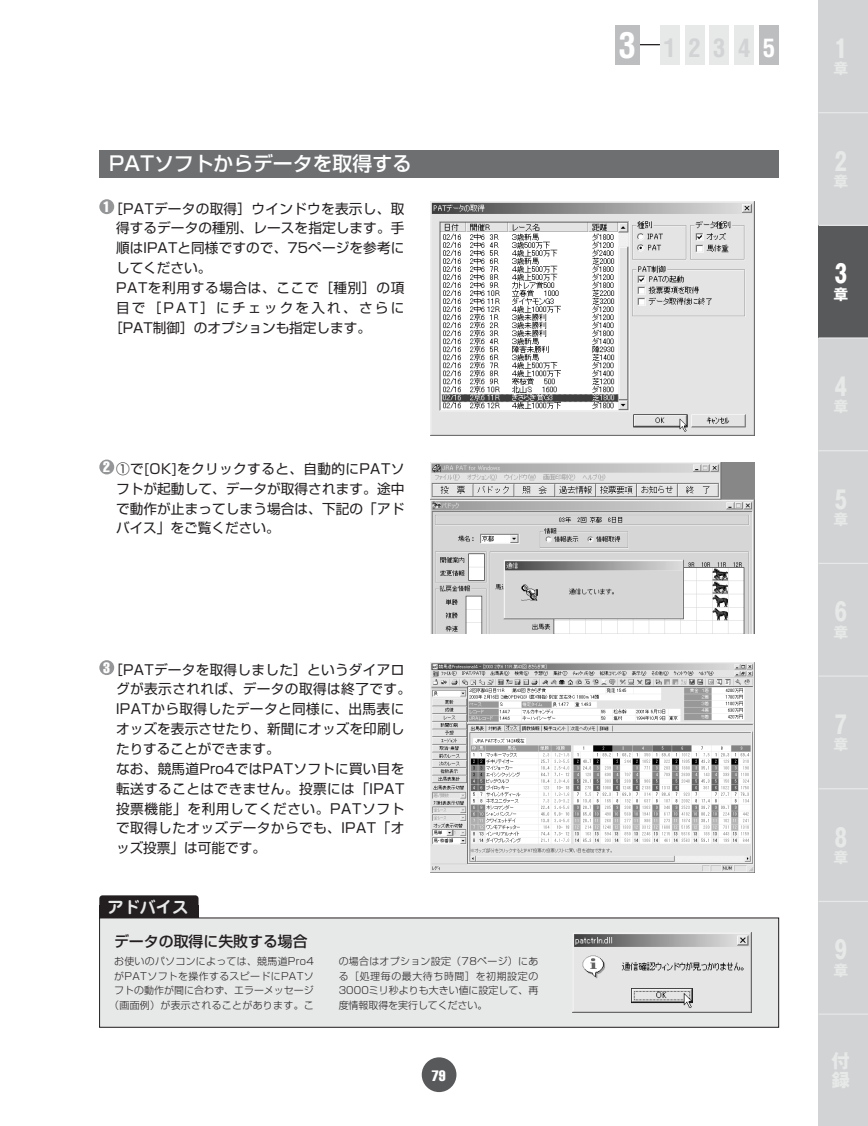
<style>
.page{position:relative;width:868px;height:1126px;background:#fff}
.page>*{position:absolute;margin:0;border:0;box-sizing:border-box;transform-origin:0 0}
.t1{font:700 24.85px "Gothic MB101";color:#e7e8e8}
.t2{font:700 condensed 24.85px "Helvetica";letter-spacing:.5em;color:#d1d3d4}
.t3{font:700 24.85px "Gothic MB101";color:#fff}
.t4{font:500 19.78px "Shin Go";color:#fff}
.t5{font:700 18.55px/18.6px "Gothic MB101";color:#e7e8e8}
.t6{font:700 16.1px "Jun 501";color:#e7e8e8}
.t7{font:500 14.88px "Shin Go";color:#231f20}
.t8{font:700 14.88px "Gothic MB101";color:#e7e8e8}
.t9{font:extra-condensed 14.88px "Helvetica";color:#fff}
.t10{font:700 14.88px "Gothic MB101";color:#fff}
.t11{font:13.65px/19.8px "Shin Go";letter-spacing:.02em;color:#231f20;text-align:justify}
.t12{font:13.65px "Shin Go";letter-spacing:.045em;color:#231f20}
.t13{font:13.65px "Shin Go";color:#231f20}
.t14{font:13.65px "Shin Go";letter-spacing:.16em;color:#231f20}
.t15{font:300 9.97px/14.9px "Shin Go";letter-spacing:.03em;color:#231f20;text-align:center}
.s1{font-family:"Helvetica";font-stretch:extra-condensed;font-size:14.88px;color:#fff}
.s2{font-size:34.65px;color:#fff}
.s3{color:#fff}
</style>
<div class="page">
<div style="left:422px;top:1057px;width:34px;height:34px;background:#58595b;border-radius:50%"></div>
<img style="left:431px;top:202px;width:323px;height:234px">
<div style="left:99px;top:199px;width:15px;height:15px;background:#949698;border-radius:50%"></div>
<img style="left:431px;top:462px;width:323px;height:171px">
<div style="left:99px;top:459px;width:15px;height:15px;background:#949698;border-radius:50%"></div>
<img style="left:431px;top:662px;width:323px;height:210px">
<div style="left:99px;top:660px;width:15px;height:15px;background:#949698;border-radius:50%"></div>
<div style="left:819px;top:0;width:49px;height:225px;background:#d1d3d4"></div>
<hr style="left:819px;top:112px;width:49px;height:1px;background:#e7e8e8">
<div style="left:819px;top:225px;width:49px;height:113px;background:#58595b"></div>
<div style="left:819px;top:338px;width:49px;height:112px;background:#d1d3d4"></div>
<div style="left:819px;top:450px;width:49px;height:113px;background:#d1d3d4"></div>
<div style="left:819px;top:563px;width:49px;height:113px;background:#d1d3d4"></div>
<div style="left:819px;top:676px;width:49px;height:112px;background:#d1d3d4"></div>
<div style="left:819px;top:788px;width:49px;height:113px;background:#d1d3d4"></div>
<div style="left:819px;top:901px;width:49px;height:112px;background:#d1d3d4"></div>
<div style="left:819px;top:1013px;width:49px;height:112px;background:#d1d3d4"></div>
<hr style="left:819px;top:225px;width:49px;height:1px;background:#e7e8e8">
<hr style="left:819px;top:337px;width:49px;height:1px;background:#e7e8e8">
<hr style="left:819px;top:450px;width:49px;height:1px;background:#e7e8e8">
<hr style="left:819px;top:562px;width:49px;height:2px;background:#e7e8e8">
<hr style="left:819px;top:675px;width:49px;height:1px;background:#e7e8e8">
<hr style="left:819px;top:788px;width:49px;height:1px;background:#e7e8e8">
<hr style="left:819px;top:900px;width:49px;height:1px;background:#e7e8e8">
<hr style="left:819px;top:1013px;width:49px;height:1px;background:#e7e8e8">
<div style="left:99px;top:150px;width:680px;height:27px;background:#6d6f71"></div>
<div style="left:615px;top:25px;width:25px;height:39px;background:#bcbec0"></div>
<div style="left:660px;top:25px;width:20px;height:39px;background:#e7e8e8"></div>
<div style="left:685px;top:25px;width:20px;height:39px;background:#e7e8e8"></div>
<div style="left:709px;top:25px;width:20px;height:39px;background:#e7e8e8"></div>
<div style="left:734px;top:25px;width:20px;height:39px;background:#e7e8e8"></div>
<div style="left:759px;top:25px;width:20px;height:39px;background:#bcbec0"></div>
<svg style="left:640px;top:44px;width:20px;height:1px"></svg>
<div style="left:100px;top:917px;width:679px;height:110px;background:#e7e8e8"></div>
<div style="left:99px;top:895px;width:100px;height:22px;background:#231f20;border-radius:3px"></div>
<div style="left:99px;top:905px;width:100px;height:12px;background:#231f20"></div>
<img style="left:573px;top:932px;width:179px;height:80px">
<h2 class="t4" style="left:109px;top:156px;width:304px">PATソフトからデータを取得する</h2>
<p class="t11" style="left:103px;top:200px;width:303px"><span class="s1">1</span>［PATデータの取得］ウインドウを表示し、取</p>
<p class="t11" style="left:116px;top:220px;width:290px">得するデータの種別、レースを指定します。手</p>
<p class="t11" style="left:116px;top:240px;width:290px">順はIPATと同様ですので、75ページを参考に</p>
<p class="t11" style="left:116px;top:259px;width:97px">してください。</p>
<p class="t12" style="left:116px;top:283px;width:290px">PATを利用する場合は、ここで［種別］の項</p>
<p class="t14" style="left:116px;top:302px;width:290px">目で［PAT］にチェックを入れ、さらに</p>
<p class="t13" style="left:109px;top:322px;width:263px">［PAT制御］のオプションも指定します。</p>
<p class="t11" style="left:103px;top:460px;width:303px"><span class="s1">2</span> ①で[OK]をクリックすると、自動的にPATソ</p>
<p class="t11" style="left:116px;top:480px;width:290px">フトが起動して、データが取得されます。途中で動作が止まってしまう場合は、下記の「アドバイス」をご覧ください。</p>
<p class="t11" style="left:103px;top:661px;width:303px"><span class="s1">3</span>［PATデータを取得しました］というダイアロ</p>
<p class="t11" style="left:116px;top:680px;width:297px;text-align:left">グが表示されれば、データの取得は終了です。<br>IPATから取得したデータと同様に、出馬表にオッズを表示させたり、新聞にオッズを印刷したりすることができます。<br>なお、競馬道Pro4ではPATソフトに買い目を転送することはできません。投票には「IPAT投票機能」を利用してください。PATソフトで取得したオッズデータからでも、IPAT「オッズ投票」は可能です。</p>
<p class="t6" style="left:108px;top:901px;width:82px">アドバイス</p>
<p class="t7" style="left:114px;top:935px;width:195px">データの取得に失敗する場合</p>
<p class="t15" style="left:109px;top:954px;width:206px">お使いのパソコンによっては、競馬道Pro4がPATソフトを操作するスピードにPATソフトの動作が間に合わず、エラーメッセージ（画面例）が表示されることがあります。こ</p>
<p class="t15" style="left:339px;top:954px;width:201px;text-align:justify">の場合はオプション設定（78ページ）にある［処理毎の最大待ち時間］を初期設定の3000ミリ秒よりも大きい値に設定して、再度情報取得を実行してください。</p>
<p class="t9" style="left:432px;top:1069px;width:15px">79</p>
<h1 class="t2" style="left:619px;top:38px;width:158px"><span class="s2">3</span> 1234<span class="s3">5</span></h1>
<h1 class="t1" style="left:829px;top:39px;width:26px">１</h1>
<p class="t8" style="left:833px;top:63px;width:16px">章</p>
<h1 class="t1" style="left:829px;top:152px;width:26px">２</h1>
<p class="t8" style="left:833px;top:176px;width:16px">章</p>
<h1 class="t3" style="left:829px;top:264px;width:26px">３</h1>
<p class="t10" style="left:833px;top:288px;width:16px">章</p>
<h1 class="t1" style="left:829px;top:377px;width:26px">４</h1>
<p class="t8" style="left:833px;top:401px;width:16px">章</p>
<h1 class="t1" style="left:829px;top:490px;width:26px">５</h1>
<p class="t8" style="left:833px;top:513px;width:16px">章</p>
<h1 class="t1" style="left:829px;top:602px;width:26px">６</h1>
<p class="t8" style="left:833px;top:626px;width:16px">章</p>
<h1 class="t1" style="left:829px;top:715px;width:26px">７</h1>
<p class="t8" style="left:833px;top:739px;width:16px">章</p>
<h1 class="t1" style="left:829px;top:828px;width:26px">８</h1>
<p class="t8" style="left:833px;top:851px;width:16px">章</p>
<h1 class="t1" style="left:829px;top:940px;width:26px">９</h1>
<p class="t8" style="left:833px;top:964px;width:16px">章</p>
<h3 class="t5" style="left:832px;top:1054px;width:20px">付録</h3>
</div>
